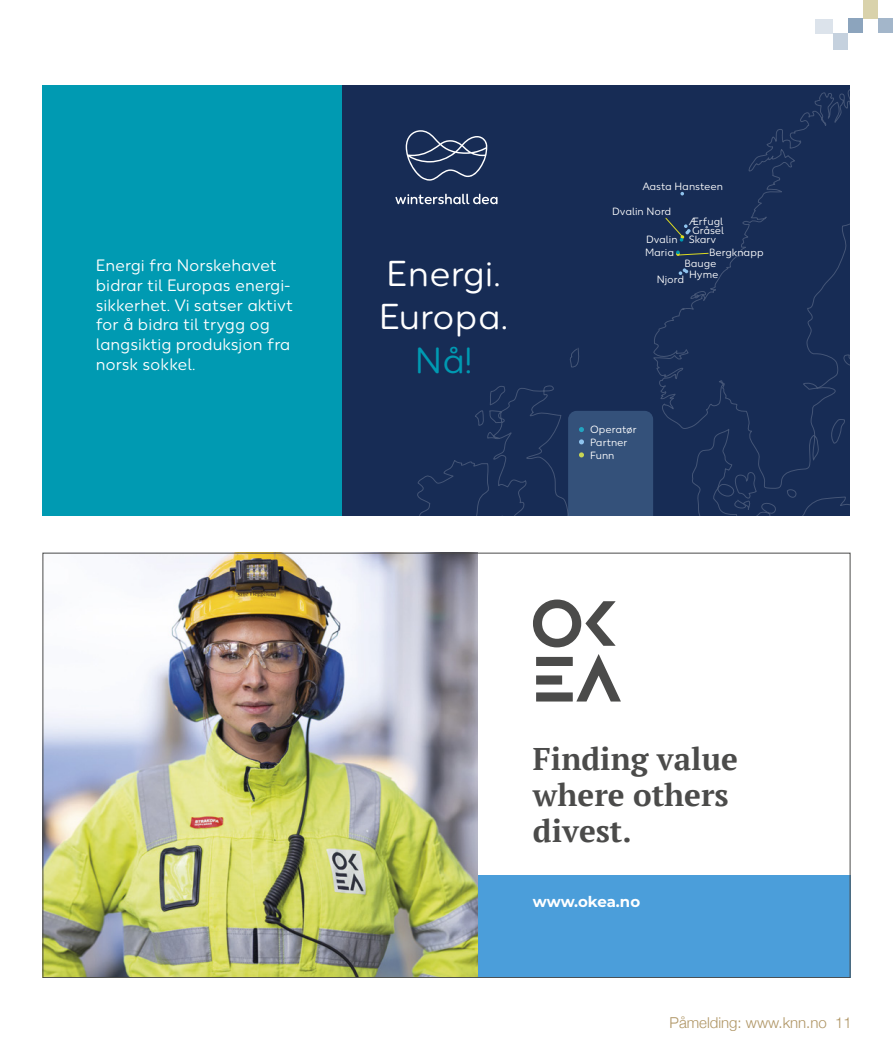
<style>
.page{position:relative;width:893px;height:1063px;background:#fff}
.page>*{position:absolute;margin:0;border:0;box-sizing:border-box;transform-origin:0 0}
.t1{font:36px/43.2px "Wintershall Dea";color:#fff}
.t2{font:36px "Wintershall Dea";color:#009ab2}
.t3{font:700 31.35px/36px "PT Serif";color:#4b4b4a}
.t4{font:16.5px/19.8px "Wintershall Dea";color:#fff}
.t5{font:300 15px "Helvetica Neue";color:#af9564}
.t6{font:700 15px "Montserrat";letter-spacing:-.015em;color:#fff}
.t7{font:10.5px/12.6px "Wintershall Dea";color:#fff}
</style>
<div class="page">
<div style="left:833px;top:33px;width:15px;height:17px;background:#c5d1de"></div>
<div style="left:815px;top:19px;width:18px;height:14px;background:#dce3eb"></div>
<div style="left:848px;top:18px;width:15px;height:15px;background:#8ca4bd"></div>
<div style="left:878px;top:19px;width:15px;height:14px;background:#a3b6ca"></div>
<div style="left:863px;top:0;width:15px;height:18px;background:#d9d2ab"></div>
<img style="left:45px;top:555px;width:433px;height:421px">
<div style="left:478px;top:876px;width:372px;height:102px;background:#4b9eda"></div>
<svg style="left:533px;top:600px;width:82px;height:47px"></svg>
<svg style="left:536px;top:654px;width:85px;height:48px"></svg>
<div style="left:342px;top:88px;width:508px;height:428px;background:#172c55"></div>
<svg style="left:568px;top:347px;width:13px;height:21px"></svg>
<svg style="left:729px;top:433px;width:28px;height:77px;background:#1a2f57"></svg>
<svg style="left:786px;top:488px;width:13px;height:12px"></svg>
<svg style="left:829px;top:419px;width:16px;height:25px"></svg>
<svg style="left:843px;top:355px;width:7px;height:15px"></svg>
<svg style="left:680px;top:192px;width:4px;height:3px"></svg>
<svg style="left:679px;top:268px;width:9px;height:7px"></svg>
<div style="left:43px;top:85px;width:299px;height:431px;background:#009ab2"></div>
<svg style="left:665px;top:218px;width:26px;height:24px"></svg>
<svg style="left:676px;top:251px;width:33px;height:5px"></svg>
<svg style="left:406px;top:130px;width:81px;height:51px;background:#36486b"></svg>
<svg style="left:395px;top:194px;width:102px;height:10px"></svg>
<svg style="left:399px;top:384px;width:254px;height:132px;background:#1f375f"></svg>
<p class="t4" style="left:96px;top:256px;width:199px">Energi fra Norskehavet bidrar til Europas energi&shy;sikkerhet. Vi satser aktivt for å bidra til trygg og langsiktig produksjon fra norsk sokkel.</p>
<h1 class="t1" style="left:379px;top:254px;width:130px">Energi.<br>Europa.</h1>
<h1 class="t2" style="left:415px;top:340px;width:59px">Nå!</h1>
<p class="t7" style="left:642px;top:181px;width:82px">Aasta Hansteen</p>
<p class="t7" style="left:612px;top:206px;width:61px">Dvalin Nord</p>
<p class="t7" style="left:689px;top:215px;width:36px">Ærfugl</p>
<p class="t7" style="left:692px;top:225px;width:34px">Gråsel</p>
<p class="t7" style="left:646px;top:233px;width:72px">Dvalin Skarv</p>
<p class="t7" style="left:645px;top:246px;width:31px">Maria</p>
<p class="t7" style="left:684px;top:248px;width:81px;line-height:10.4px;text-indent:25px">Bergknapp<br>Bauge</p>
<p class="t7" style="left:689px;top:268px;width:31px">Hyme</p>
<p class="t7" style="left:657px;top:274px;width:29px">Njord</p>
<p class="t7" style="left:590px;top:424px;width:48px">Operatør<br>Partner<br>Funn</p>
<h2 class="t3" style="left:533px;top:740px;width:207px">Finding value where others divest.</h2>
<p class="t6" style="left:533px;top:891px;width:109px">www.okea.no</p>
<p class="t5" style="left:670px;top:1010px;width:184px">Påmelding: www.knn.no 11</p>
</div>
